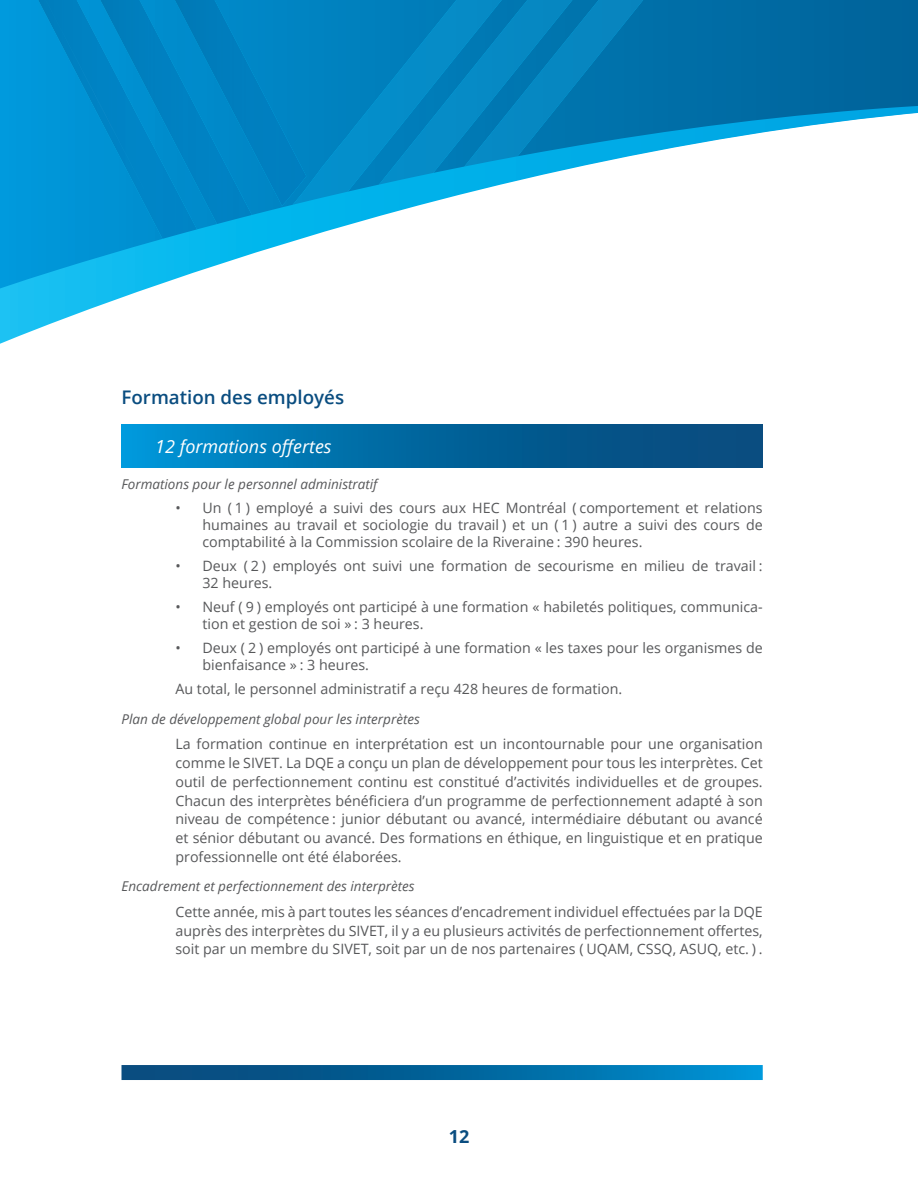
<style>
.page{position:relative;width:918px;height:1188px;background:#fff}
.page>*{position:absolute;margin:0;border:0;box-sizing:border-box;transform-origin:0 0}
.t1{font:600 18.75px "Open Sans";color:#0a4d80}
.t2{font:italic 18px "Open Sans";color:#fff}
.t3{font:700 18px "Open Sans";color:#0a4d80}
.t4{font:14.25px/18.8px "Open Sans";color:#57585a;text-align:justify}
.t5{font:italic 13.5px "Open Sans";color:#57585a}
</style>
<div class="page">
<svg style="left:122px;top:1065px;width:641px;height:15px;background:#0367a0"></svg>
<svg style="left:0;top:293px;width:134px;height:51px"></svg>
<svg style="left:0;top:0;width:918px;height:293px"></svg>
<svg style="left:513px;top:0;width:141px;height:185px;background:#1b8ec1"></svg>
<svg style="left:306px;top:0;width:207px;height:205px;background:#088cc6"></svg>
<div style="left:252px;top:0;width:54px;height:206px;background:#0084c3"></div>
<img style="left:197px;top:0;width:55px;height:224px">
<img style="left:31px;top:0;width:166px;height:239px">
<svg style="left:23px;top:0;width:121px;height:189px;background:#008dcf"></svg>
<div style="left:122px;top:424px;width:641px;height:43px;background:linear-gradient(to right,#008fd0,#084172)"></div>
<h1 class="t1" style="left:122px;top:384px;width:224px">Formation des employés</h1>
<p class="t2" style="left:155px;top:434px;width:178px">12 formations offertes</p>
<p class="t5" style="left:122px;top:475px;width:258px">Formations pour le personnel administratif</p>
<p class="t4" style="left:203px;top:499px;width:562px;line-height:17.1px;text-indent:-27px">• Un ( 1 ) employé a suivi des cours aux HEC Montréal ( comportement et relations humaines au travail et sociologie du travail ) et un ( 1 ) autre a suivi des cours de comptabilité à la Commission scolaire de la Riveraine : 390 heures.</p>
<p class="t4" style="left:203px;top:557px;width:562px;line-height:17.1px;text-indent:-27px">• Deux ( 2 ) employés ont suivi une formation de secourisme en milieu de travail :<br>32 heures.</p>
<p class="t4" style="left:203px;top:598px;width:562px;line-height:17.1px;text-indent:-27px">• Neuf ( 9 ) employés ont participé à une formation « habiletés politiques, communica&shy;tion et gestion de soi » : 3 heures.</p>
<p class="t4" style="left:203px;top:639px;width:562px;line-height:17.1px;text-indent:-27px">• Deux ( 2 ) employés ont participé à une formation « les taxes pour les organismes de bienfaisance » : 3 heures.</p>
<p class="t4" style="left:176px;top:679px;width:448px">Au total, le personnel administratif a reçu 428 heures de formation.</p>
<p class="t5" style="left:122px;top:710px;width:300px">Plan de développement global pour les interprètes</p>
<p class="t4" style="left:176px;top:734px;width:589px">La formation continue en interprétation est un incontournable pour une organisation comme le SIVET. La DQE a conçu un plan de développement pour tous les interprètes. Cet outil de perfectionnement continu est constitué d’activités individuelles et de groupes.<br>Chacun des interprètes bénéficiera d’un programme de perfectionnement adapté à son niveau de compétence : junior débutant ou avancé, intermédiaire débutant ou avancé et sénior débutant ou avancé. Des formations en éthique, en linguistique et en pratique professionnelle ont été élaborées.</p>
<p class="t5" style="left:122px;top:877px;width:295px">Encadrement et perfectionnement des interprètes</p>
<p class="t4" style="left:176px;top:902px;width:589px">Cette année, mis à part toutes les séances d’encadrement individuel effectuées par la DQE auprès des interprètes du SIVET, il y a eu plusieurs activités de perfectionnement offertes, soit par un membre du SIVET, soit par un de nos partenaires ( UQAM, CSSQ, ASUQ, etc. ) .</p>
<p class="t3" style="left:449px;top:1123px;width:22px">12</p>
</div>
